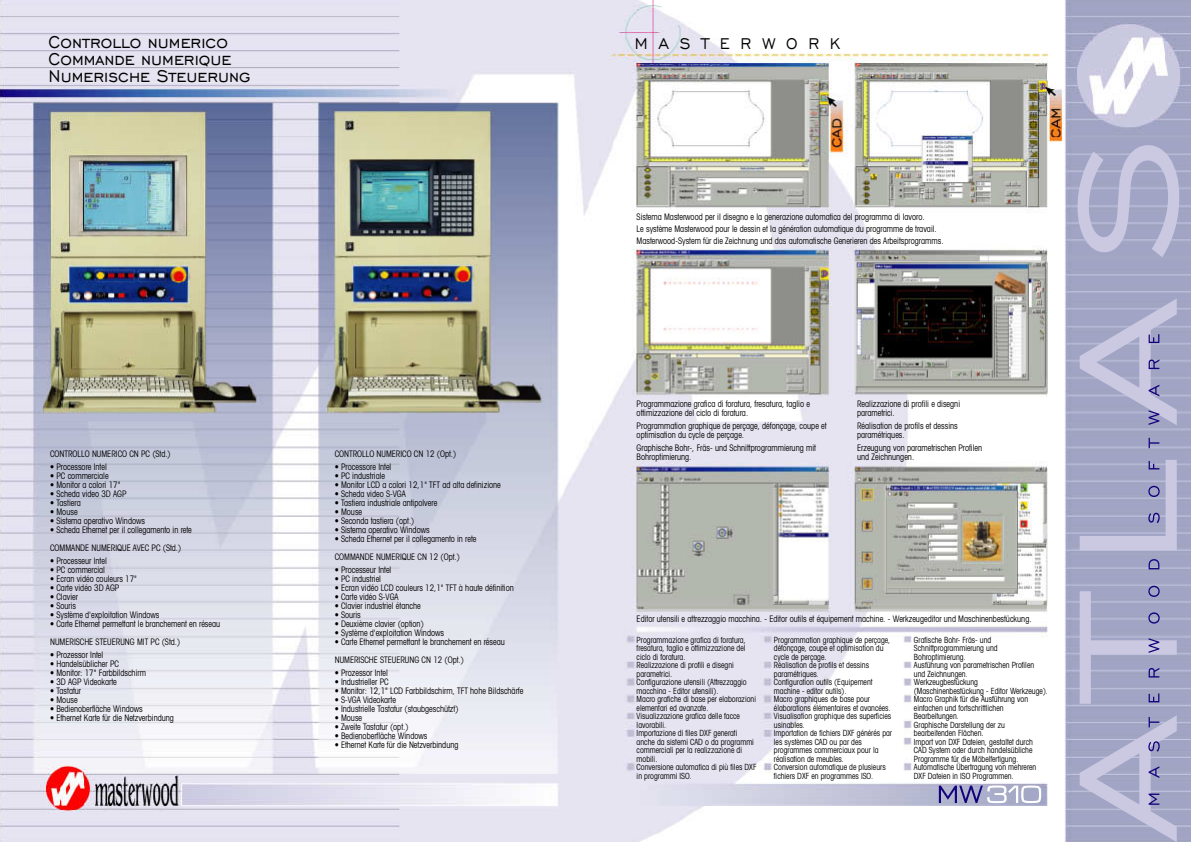
<style>
.page{position:relative;width:1191px;height:842px;background:#fff}
.page>*{position:absolute;margin:0;border:0;box-sizing:border-box;transform-origin:0 0}
.t1{font:180px "Engravers Gothic BT";color:#cbc9e2;scale:1.2 1}
.t2{font:22px/17px "Engravers Gothic BT";color:#000;scale:.9 1}
.t3{font:20px "Engravers Gothic BT";letter-spacing:.6em;color:#000;scale:.9 1}
.t4{font:condensed 9px/9px "Avant Garde";color:#000;scale:.9 1}
.t5{font:condensed 8.5px/8.5px "Avant Garde";color:#000;scale:.9 1}
</style>
<div class="page">
<img style="left:0;top:0;width:1191px;height:842px">
<svg style="left:1148px;top:794px;width:11px;height:11px"></svg>
<svg style="left:1148px;top:766px;width:11px;height:12px"></svg>
<svg style="left:1148px;top:741px;width:11px;height:11px"></svg>
<svg style="left:1148px;top:717px;width:11px;height:10px"></svg>
<svg style="left:1148px;top:693px;width:11px;height:9px"></svg>
<svg style="left:1148px;top:668px;width:11px;height:9px"></svg>
<svg style="left:1148px;top:638px;width:11px;height:15px"></svg>
<svg style="left:1148px;top:612px;width:11px;height:12px"></svg>
<svg style="left:1148px;top:586px;width:11px;height:11px"></svg>
<svg style="left:1148px;top:559px;width:11px;height:10px"></svg>
<svg style="left:1148px;top:513px;width:11px;height:10px"></svg>
<svg style="left:1148px;top:486px;width:11px;height:11px"></svg>
<svg style="left:1148px;top:461px;width:11px;height:8px"></svg>
<svg style="left:1148px;top:438px;width:11px;height:10px"></svg>
<svg style="left:1148px;top:410px;width:11px;height:15px"></svg>
<svg style="left:1148px;top:385px;width:11px;height:11px"></svg>
<svg style="left:1148px;top:359px;width:11px;height:10px"></svg>
<svg style="left:1148px;top:334px;width:11px;height:9px"></svg>
<svg style="left:939px;top:785px;width:102px;height:18px;background:#a4a3c8"></svg>
<h2 class="t2" style="left:49px;top:33px;width:201px">Controllo numerico</h2>
<h3 class="t3" style="left:635px;top:33px;width:230px">MASTERWORK</h3>
<h2 class="t2" style="left:49px;top:50px;width:226px">Commande numerique<br>Numerische Steuerung</h2>
<p class="t4" style="left:50px;top:449px;width:136px">CONTROLLO NUMERICO CN PC (Std.)</p>
<p class="t4" style="left:50px;top:462px;width:64px">• Processore Intel</p>
<p class="t4" style="left:50px;top:471px;width:66px">• PC commerciale</p>
<p class="t4" style="left:50px;top:480px;width:80px">• Monitor a colori 17"</p>
<p class="t4" style="left:50px;top:489px;width:86px">• Scheda video 3D AGP</p>
<p class="t4" style="left:50px;top:498px;width:35px">• Tastiera</p>
<p class="t4" style="left:50px;top:507px;width:32px">• Mouse</p>
<p class="t4" style="left:50px;top:516px;width:107px">• Sistema operativo Windows</p>
<p class="t4" style="left:50px;top:520px;width:159px;line-height:18px">• Scheda Ethernet per il collegamento in rete<br>COMMANDE NUMERIQUE AVEC PC (Std.)</p>
<p class="t4" style="left:50px;top:556px;width:64px">• Processeur Intel</p>
<p class="t4" style="left:50px;top:565px;width:63px">• PC commercial</p>
<p class="t4" style="left:50px;top:574px;width:98px">• Ecran vidéo couleurs 17"</p>
<p class="t4" style="left:50px;top:583px;width:79px">• Carte vidéo 3D AGP</p>
<p class="t4" style="left:50px;top:592px;width:32px">• Clavier</p>
<p class="t4" style="left:50px;top:601px;width:30px">• Souris</p>
<p class="t4" style="left:50px;top:610px;width:123px">• Système d'exploitation Windows</p>
<p class="t4" style="left:50px;top:614px;width:190px;line-height:18px">• Carte Ethernet permettant le branchement en réseau<br>NUMERISCHE STEUERUNG MIT PC (Std.)</p>
<p class="t4" style="left:50px;top:650px;width:60px">• Prozessor Intel</p>
<p class="t4" style="left:50px;top:659px;width:78px">• Handelsüblicher PC</p>
<p class="t4" style="left:50px;top:668px;width:108px">• Monitor: 17" Farbbildschirm</p>
<p class="t4" style="left:50px;top:677px;width:75px">• 3D AGP Videokarte</p>
<p class="t4" style="left:50px;top:686px;width:36px">• Tastatur</p>
<p class="t4" style="left:50px;top:695px;width:32px">• Mouse</p>
<p class="t4" style="left:50px;top:704px;width:104px">• Bedienoberfläche Windows</p>
<p class="t4" style="left:50px;top:713px;width:139px">• Ethernet Karte für die Netzverbindung</p>
<p class="t4" style="left:335px;top:449px;width:137px">CONTROLLO NUMERICO CN 12 (Opt.)</p>
<p class="t4" style="left:335px;top:462px;width:64px">• Processore Intel</p>
<p class="t4" style="left:335px;top:471px;width:57px">• PC industriale</p>
<p class="t4" style="left:335px;top:480px;width:186px">• Monitor LCD a colori 12,1" TFT ad alta definizione</p>
<p class="t4" style="left:335px;top:489px;width:80px">• Scheda video S-VGA</p>
<p class="t4" style="left:335px;top:498px;width:115px">• Tastiera industriale antipolvere</p>
<p class="t4" style="left:335px;top:507px;width:32px">• Mouse</p>
<p class="t4" style="left:335px;top:516px;width:90px">• Seconda tastiera (opt.)</p>
<p class="t4" style="left:335px;top:525px;width:107px">• Sistema operativo Windows</p>
<p class="t4" style="left:335px;top:529px;width:159px;line-height:18px">• Scheda Ethernet per il collegamento in rete<br>COMMANDE NUMERIQUE CN 12 (Opt.)</p>
<p class="t4" style="left:335px;top:565px;width:64px">• Processeur Intel</p>
<p class="t4" style="left:335px;top:574px;width:53px">• PC industriel</p>
<p class="t4" style="left:335px;top:583px;width:200px">• Ecran vidéo LCD couleurs 12,1" TFT à haute définition</p>
<p class="t4" style="left:335px;top:592px;width:72px">• Carte vidéo S-VGA</p>
<p class="t4" style="left:335px;top:601px;width:97px">• Clavier industriel étanche</p>
<p class="t4" style="left:335px;top:610px;width:30px">• Souris</p>
<p class="t4" style="left:335px;top:619px;width:100px">• Deuxième clavier (option)</p>
<p class="t4" style="left:335px;top:628px;width:123px">• Système d'exploitation Windows</p>
<p class="t4" style="left:335px;top:632px;width:190px;line-height:18px">• Carte Ethernet permettant le branchement en réseau<br>NUMERISCHE STEUERUNG CN 12 (Opt.)</p>
<p class="t4" style="left:335px;top:668px;width:60px">• Prozessor Intel</p>
<p class="t4" style="left:335px;top:677px;width:61px">• Industrieller PC</p>
<p class="t4" style="left:335px;top:686px;width:211px">• Monitor: 12,1" LCD Farbbildschirm, TFT hohe Bildschärfe</p>
<p class="t4" style="left:335px;top:695px;width:69px">• S-VGA Videokarte</p>
<p class="t4" style="left:335px;top:704px;width:139px">• Industrielle Tastatur (staubgeschützt)</p>
<p class="t4" style="left:335px;top:713px;width:32px">• Mouse</p>
<p class="t4" style="left:335px;top:722px;width:83px">• Zweite Tastatur (opt.)</p>
<p class="t4" style="left:335px;top:731px;width:104px">• Bedienoberfläche Windows</p>
<p class="t4" style="left:335px;top:740px;width:139px">• Ethernet Karte für die Netzverbindung</p>
<p class="t4" style="left:636px;top:211px;width:342px;line-height:12px">Sistema Masterwood per il disegno e la generazione automatica del programma di lavoro.<br>Le système Masterwood pour le dessin et la génération automatique du programme de travail.<br>Masterwood-System für die Zeichnung und das automatische Generieren des Arbeitsprogramms.</p>
<p class="t4" style="left:636px;top:399px;width:194px">Programmazione grafica di foratura, fresatura, taglio e ottimizzazione del ciclo di foratura.</p>
<p class="t4" style="left:636px;top:421px;width:212px">Programmation graphique de perçage, défonçage, coupe et optimisation du cycle de perçage.</p>
<p class="t4" style="left:636px;top:443px;width:201px">Graphische Bohr-, Fräs- und Schnittprogrammierung mit<br>Bohroptimierung.</p>
<p class="t4" style="left:857px;top:399px;width:116px">Realizzazione di profili e disegni parametrici.</p>
<p class="t4" style="left:857px;top:421px;width:113px">Réalisation de profils et dessins paramétriques.</p>
<p class="t4" style="left:857px;top:443px;width:140px">Erzeugung von parametrischen Profilen und Zeichnungen.</p>
<p class="t4" style="left:636px;top:614px;width:440px">Editor utensili e attrezzaggio macchina. - Editor outils et équipement machine. - Werkzeugeditor und Maschinenbestückung.</p>
<p class="t5" style="left:636px;top:635px;width:135px">Programmazione grafica di foratura, fresatura, taglio e ottimizzazione del ciclo di foratura.<br>Realizzazione di profili e disegni parametrici.<br>Configurazione utensili (Attrezzaggio macchina - Editor utensili).<br>Macro grafiche di base per elaborazioni elementari ed avanzate.<br>Visualizzazione grafica delle facce lavorabili.<br>Importazione di files DXF generati anche da sistemi CAD o da programmi commerciali per la realizzazione di mobili.<br>Conversione automatica di più files DXF in programmi ISO.</p>
<p class="t5" style="left:774px;top:635px;width:133px">Programmation graphique de perçage, défonçage, coupe et optimisation du cycle de perçage.<br>Réalisation de profils et dessins paramétriques.<br>Configuration outils (Equipement machine - editor outils).<br>Macro graphiques de base pour élaborations élémentaires et avancées.<br>Visualisation graphique des superficies usinables.<br>Importation de fichiers DXF générés par les systèmes CAD ou par des programmes commerciaux pour la réalisation de meubles.<br>Conversion automatique de plusieurs fichiers DXF en programmes ISO.</p>
<p class="t5" style="left:914px;top:635px;width:151px">Grafische Bohr- Fräs- und<br>Schnittprogrammierung und<br>Bohroptimierung.<br>Ausführung von parametrischen Profilen<br>und Zeichnungen.<br>Werkzeugbestückung (Maschinenbestückung - Editor Werkzeuge).<br>Macro Graphik für die Ausführung von einfachen und fortschrittlichen<br>Bearbeitungen.<br>Graphische Darstellung der zu bearbeitenden Flächen.<br>Import von DXF Dateien, gestaltet durch<br>CAD System oder durch handelsübliche<br>Programme für die Möbelfertigung.<br>Automatische Übertragung von mehreren<br>DXF Dateien in ISO Programmen.</p>
<h1 class="t1" style="left:1027px;top:842px;width:591px;rotate:-90deg">ATLAS</h1>
</div>
